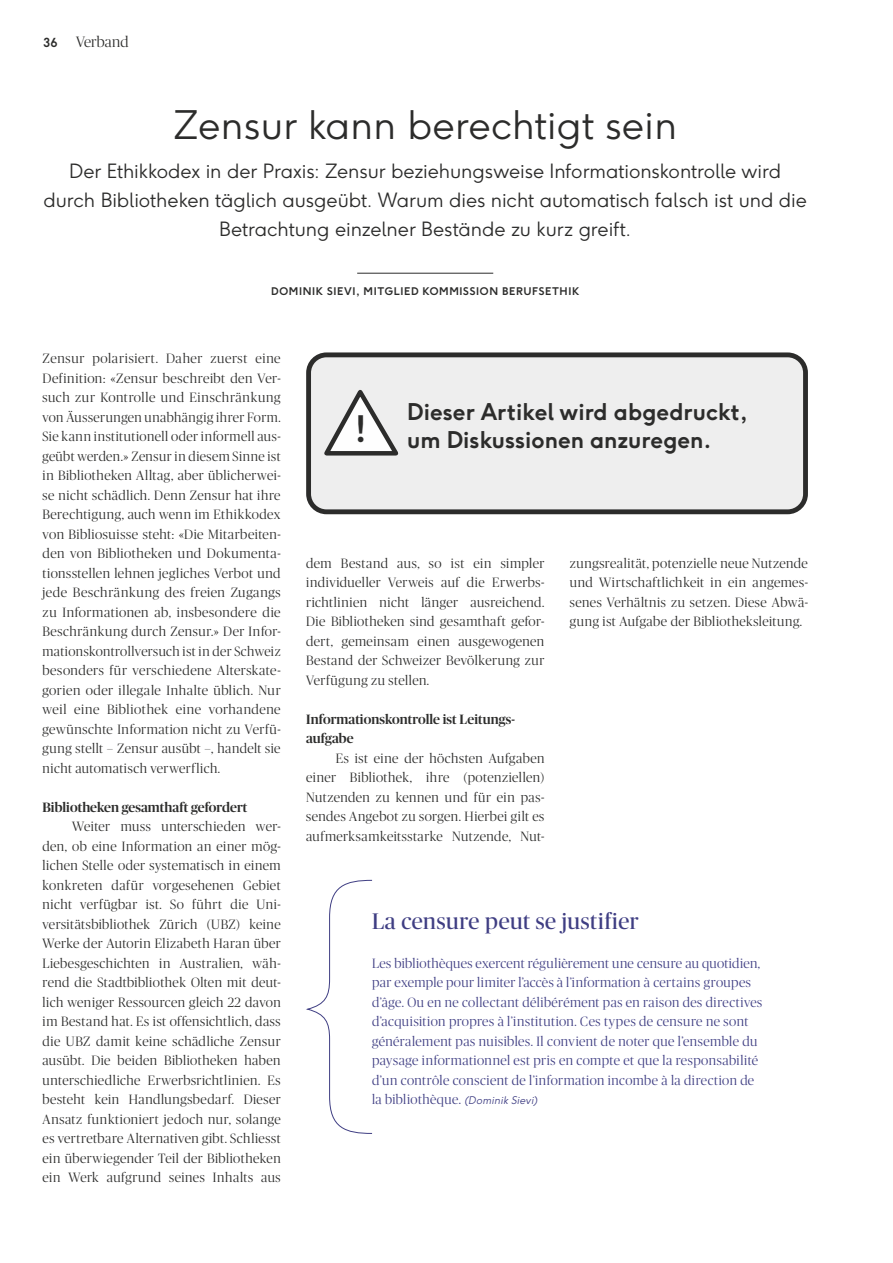
<style>
.page{position:relative;width:893px;height:1263px;background:#fff}
.page>*{position:absolute;margin:0;border:0;box-sizing:border-box;transform-origin:0 0}
.t1{font:300 39px "F37 Ginger";letter-spacing:.01em;color:#2c2c2b}
.t2{font:700 22.95px/27.5px "F37 Ginger";color:#2c2c2b}
.t3{font:22.5px "Publico Banner";letter-spacing:.025em;color:#3f3e83}
.t4{font:300 19.5px/29.2px "F37 Ginger";letter-spacing:-.005em;color:#2c2c2b;text-align:center}
.t5{font:300 15px "Publico Banner";letter-spacing:.005em;color:#2c2c2b}
.t6{font:300 13.5px/19.5px "Publico Banner";letter-spacing:.03em;color:#2c2c2b;text-align:justify}
.t7{font:300 13.5px/19.5px "Publico Banner";letter-spacing:.03em;color:#3f3e83}
.t8{font:500 13.5px/19.5px "Publico Banner";letter-spacing:.005em;color:#2c2c2b}
.t9{font:700 10.5px "F37 Ginger";letter-spacing:.06em;color:#2c2c2b}
.s1{font-family:"F37 Ginger";font-weight:700;font-size:12.3px}
.s2{font-family:"F37 Ginger";font-style:italic;font-size:10.5px}
</style>
<div class="page">
<hr style="left:357px;top:273px;width:136px;height:1px;background:#2c2c2b">
<div style="left:309px;top:355px;width:496px;height:157px;background:#eee;border-radius:18px"></div>
<div style="left:306px;top:352px;width:502px;height:162px;border:5px solid #2c2c2b;border-radius:18px"></div>
<svg style="left:324px;top:390px;width:75px;height:66px"></svg>
<svg style="left:306px;top:879px;width:67px;height:255px"></svg>
<p class="t5" style="left:43px;top:32px;width:87px"><span class="s1">36</span> Verband</p>
<h1 class="t1" style="left:174px;top:100px;width:505px">Zensur kann berechtigt sein</h1>
<h3 class="t4" style="left:44px;top:156px;width:765px">Der Ethikkodex in der Praxis: Zensur beziehungsweise Informationskontrolle wird durch Bibliotheken täglich ausgeübt. Warum dies nicht automatisch falsch ist und die<br>Betrachtung einzelner Bestände zu kurz greift.</h3>
<p class="t9" style="left:271px;top:284px;width:309px">DOMINIK SIEVI, MITGLIED KOMMISSION BERUFSETHIK</p>
<p class="t6" style="left:43px;top:348px;width:240px">Zensur polarisiert. Daher zuerst eine Definition: «Zensur beschreibt den Ver&shy;such zur Kontrolle und Einschränkung von Äusserungen unabhängig ihrer Form.<br>Sie kann institutionell oder informell aus&shy;geübt werden.» Zensur in diesem Sinne ist in Bibliotheken Alltag, aber üblicherwei&shy;se nicht schädlich. Denn Zensur hat ihre Berechtigung, auch wenn im Ethikkodex von Bibliosuisse steht: «Die Mitarbeiten&shy;den von Bibliotheken und Dokumenta&shy;tionsstellen lehnen jegliches Verbot und jede Beschränkung des freien Zugangs zu Informationen ab, insbesondere die Beschränkung durch Zensur.» Der Infor&shy;mationskontrollversuch ist in der Schweiz besonders für verschiedene Alterskate&shy;gorien oder illegale Inhalte üblich. Nur weil eine Bibliothek eine vorhandene gewünschte Information nicht zu Verfü&shy;gung stellt – Zensur ausübt –, handelt sie nicht automatisch verwerflich.</p>
<p class="t8" style="left:43px;top:796px;width:206px">Bibliotheken gesamthaft gefordert</p>
<p class="t6" style="left:43px;top:816px;width:240px;text-indent:30px">Weiter muss unterschieden wer&shy;den, ob eine Information an einer mög&shy;lichen Stelle oder systematisch in einem konkreten dafür vorgesehenen Gebiet nicht verfügbar ist. So führt die Uni&shy;versitätsbibliothek Zürich (UBZ) keine Werke der Autorin Elizabeth Haran über Liebesgeschichten in Australien, wäh&shy;rend die Stadtbibliothek Olten mit deut&shy;lich weniger Ressourcen gleich 22 davon im Bestand hat. Es ist offensichtlich, dass die UBZ damit keine schädliche Zensur ausübt. Die beiden Bibliotheken haben unterschiedliche Erwerbsrichtlinien. Es besteht kein Handlungsbedarf. Dieser Ansatz funktioniert jedoch nur, solange es vertretbare Alternativen gibt. Schliesst ein überwiegender Teil der Bibliotheken ein Werk aufgrund seines Inhalts aus</p>
<h2 class="t2" style="left:355px;top:398px;width:395px;text-indent:53px">Dieser Artikel wird abgedruckt, <sup>!</sup> um Diskussionen anzuregen.</h2>
<p class="t6" style="left:306px;top:553px;width:240px">dem Bestand aus, so ist ein simpler individueller Verweis auf die Erwerbs&shy;richtlinien nicht länger ausreichend.<br>Die Bibliotheken sind gesamthaft gefor&shy;dert, gemeinsam einen ausgewogenen Bestand der Schweizer Bevölkerung zur Verfügung zu stellen.</p>
<p class="t8" style="left:306px;top:708px;width:210px">Informationskontrolle ist Leitungs&shy;aufgabe</p>
<p class="t6" style="left:306px;top:747px;width:240px;text-indent:30px">Es ist eine der höchsten Aufgaben einer Bibliothek, ihre (potenziellen)<br>Nutzenden zu kennen und für ein pas&shy;sendes Angebot zu sorgen. Hierbei gilt es aufmerksamkeitsstarke Nutzende, Nut-</p>
<p class="t6" style="left:570px;top:552px;width:240px">zungsrealität, potenzielle neue Nutzende und Wirtschaftlichkeit in ein angemes&shy;senes Verhältnis zu setzen. Diese Abwä&shy;gung ist Aufgabe der Bibliotheksleitung.</p>
<h3 class="t3" style="left:372px;top:905px;width:268px">La censure peut se justifier</h3>
<p class="t7" style="left:372px;top:952px;width:392px">Les bibliothèques exercent régulièrement une censure au quotidien, par exemple pour limiter l’accès à l’information à certains groupes d’âge. Ou en ne collectant délibérément pas en raison des directives d’acquisition propres à l’institution. Ces types de censure ne sont généralement pas nuisibles. Il convient de noter que l’ensemble du paysage informationnel est pris en compte et que la responsabilité d’un contrôle conscient de l’information incombe à la direction de la bibliothèque. <span class="s2">(Dominik Sievi)</span></p>
</div>
